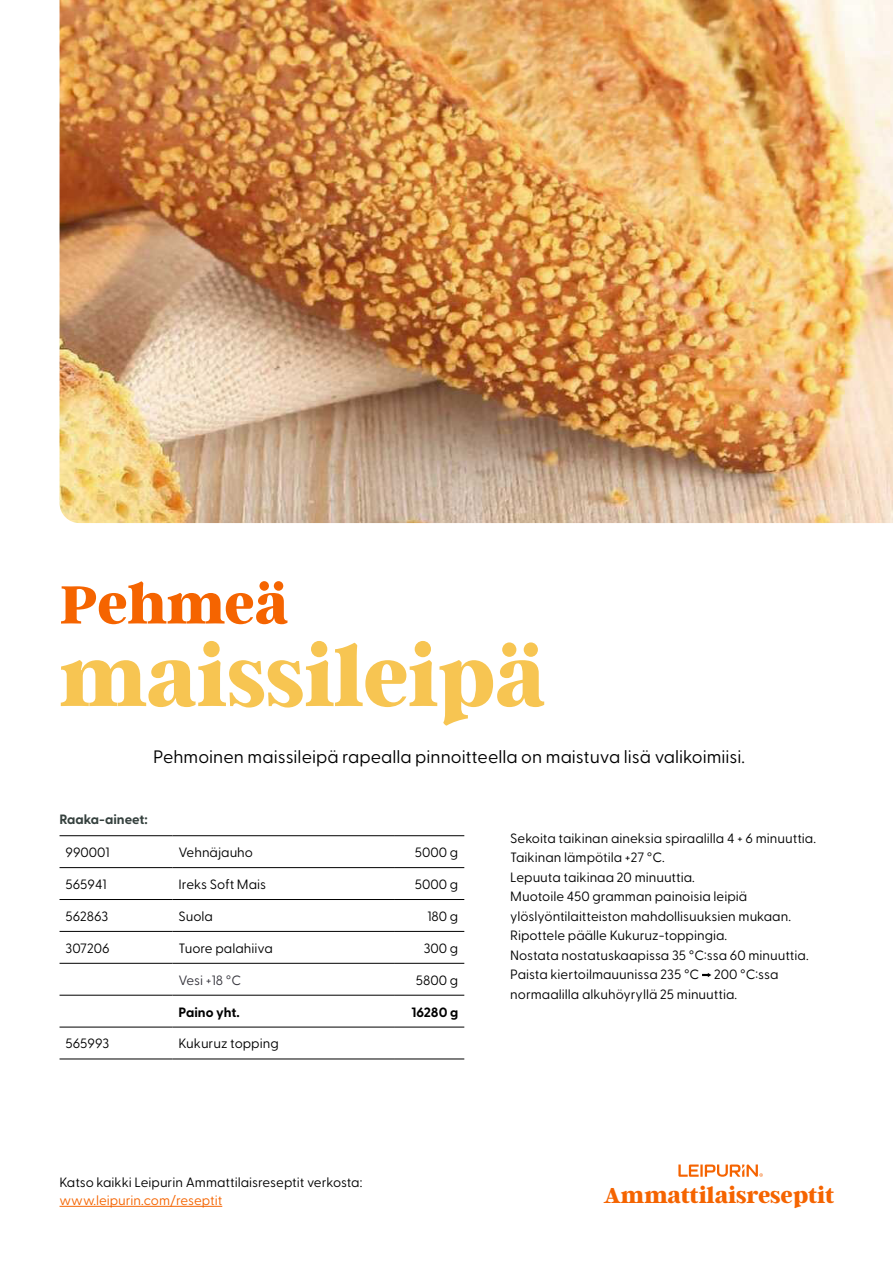
<style>
.page{position:relative;width:893px;height:1263px;background:#fff}
.page>*{position:absolute;margin:0;border:0;box-sizing:border-box;transform-origin:0 0}
.t1{font:800 90px "Argent CF";letter-spacing:-.01em;color:#f7c552}
.t2{font:800 60px "Argent CF";letter-spacing:-.01em;color:#f56400}
.t3{font:800 24px "Argent CF";letter-spacing:-.01em;color:#f56400}
.t4{font:18px "Greycliff CF";color:#000}
.Kappaletyyli_2{font:13.5px/19.5px "Greycliff CF";color:#000}
.t5{font:13.5px "Greycliff CF";color:#f56400}
.t6{font:700 13.5px "Greycliff CF";color:#000}
.Kappaletyyli_1{font:700 13.5px "Greycliff CF";color:#35413e}
.t7{font:13.5px "Greycliff CF";letter-spacing:-.005em;color:#35343c}
</style>
<div class="page">
<hr style="left:60px;top:1206px;width:162px;height:1px;background:#f56400">
<svg style="left:678px;top:1164px;width:85px;height:13px"></svg>
<img style="left:60px;top:0;width:833px;height:523px">
<svg style="left:702px;top:973px;width:9px;height:4px"></svg>
<hr style="left:60px;top:835px;width:113px;height:1px;background:#000">
<hr style="left:173px;top:835px;width:221px;height:1px;background:#000">
<hr style="left:394px;top:835px;width:70px;height:1px;background:#000">
<hr style="left:60px;top:867px;width:113px;height:1px;background:#000">
<hr style="left:173px;top:867px;width:221px;height:1px;background:#000">
<hr style="left:394px;top:867px;width:70px;height:1px;background:#000">
<hr style="left:60px;top:899px;width:113px;height:1px;background:#000">
<hr style="left:173px;top:899px;width:221px;height:1px;background:#000">
<hr style="left:394px;top:899px;width:70px;height:1px;background:#000">
<hr style="left:60px;top:931px;width:113px;height:1px;background:#000">
<hr style="left:173px;top:931px;width:221px;height:1px;background:#000">
<hr style="left:394px;top:931px;width:70px;height:1px;background:#000">
<hr style="left:60px;top:963px;width:113px;height:1px;background:#000">
<hr style="left:173px;top:963px;width:221px;height:1px;background:#000">
<hr style="left:394px;top:963px;width:70px;height:1px;background:#000">
<hr style="left:60px;top:995px;width:113px;height:1px;background:#000">
<hr style="left:173px;top:995px;width:221px;height:1px;background:#000">
<hr style="left:394px;top:995px;width:70px;height:1px;background:#000">
<hr style="left:60px;top:1027px;width:113px;height:1px;background:#000">
<hr style="left:173px;top:1027px;width:221px;height:1px;background:#000">
<hr style="left:394px;top:1027px;width:70px;height:1px;background:#000">
<hr style="left:60px;top:1058px;width:113px;height:1px;background:#000">
<hr style="left:173px;top:1058px;width:221px;height:1px;background:#000">
<hr style="left:394px;top:1058px;width:70px;height:1px;background:#000">
<p class="t2" style="left:60px;top:571px;width:231px">Pehmeä</p>
<p class="t1" style="left:60px;top:628px;width:488px">maissileipä</p>
<p class="t4" style="left:153px;top:743px;width:593px">Pehmoinen maissileipä rapealla pinnoitteella on maistuva lisä valikoimiisi.</p>
<p class="Kappaletyyli_1" style="left:60px;top:809px;width:90px">Raaka-aineet:</p>
<p class="Kappaletyyli_2" style="left:66px;top:841px;width:45px">990001</p>
<p class="Kappaletyyli_2" style="left:179px;top:841px;width:76px">Vehnäjauho</p>
<p class="Kappaletyyli_2" style="left:415px;top:841px;width:45px">5000 g</p>
<p class="Kappaletyyli_2" style="left:66px;top:873px;width:42px">565941</p>
<p class="Kappaletyyli_2" style="left:179px;top:873px;width:89px">Ireks Soft Mais</p>
<p class="Kappaletyyli_2" style="left:415px;top:873px;width:45px">5000 g</p>
<p class="Kappaletyyli_2" style="left:66px;top:905px;width:44px">562863</p>
<p class="Kappaletyyli_2" style="left:179px;top:905px;width:36px">Suola</p>
<p class="Kappaletyyli_2" style="left:428px;top:905px;width:32px">180 g</p>
<p class="Kappaletyyli_2" style="left:66px;top:937px;width:46px">307206</p>
<p class="Kappaletyyli_2" style="left:179px;top:937px;width:96px">Tuore palahiiva</p>
<p class="Kappaletyyli_2" style="left:424px;top:937px;width:36px">300 g</p>
<p class="t7" style="left:179px;top:970px;width:64px">Vesi +18 °C</p>
<p class="Kappaletyyli_2" style="left:416px;top:969px;width:44px">5800 g</p>
<p class="t6" style="left:179px;top:1001px;width:63px">Paino yht.</p>
<p class="t6" style="left:411px;top:1001px;width:48px">16280 g</p>
<p class="Kappaletyyli_2" style="left:66px;top:1033px;width:45px">565993</p>
<p class="Kappaletyyli_2" style="left:179px;top:1033px;width:102px">Kukuruz topping</p>
<p class="Kappaletyyli_2" style="left:510px;top:827px;width:307px">Sekoita taikinan aineksia spiraalilla 4 + 6 minuuttia.<br>Taikinan lämpötila +27 °C.</p>
<p class="Kappaletyyli_2" style="left:510px;top:866px;width:186px">Lepuuta taikinaa 20 minuuttia.</p>
<p class="Kappaletyyli_2" style="left:510px;top:886px;width:282px">Muotoile 450 gramman painoisia leipiä ylöslyöntilaitteiston mahdollisuuksien mukaan.</p>
<p class="Kappaletyyli_2" style="left:510px;top:925px;width:218px">Ripottele päälle Kukuruz-toppingia.</p>
<p class="Kappaletyyli_2" style="left:510px;top:944px;width:300px">Nostata nostatuskaapissa 35 °C:ssa 60 minuuttia.</p>
<p class="Kappaletyyli_2" style="left:510px;top:964px;width:270px">Paista kiertoilmauunissa 235 °C 200 °C:ssa normaalilla alkuhöyryllä 25 minuuttia.</p>
<p class="Kappaletyyli_2" style="left:60px;top:1171px;width:304px">Katso kaikki Leipurin Ammattilaisreseptit verkosta:</p>
<p class="t5" style="left:60px;top:1190px;width:164px">www.leipurin.com/reseptit</p>
<h3 class="t3" style="left:604px;top:1182px;width:232px">Ammattilaisreseptit</h3>
</div>
